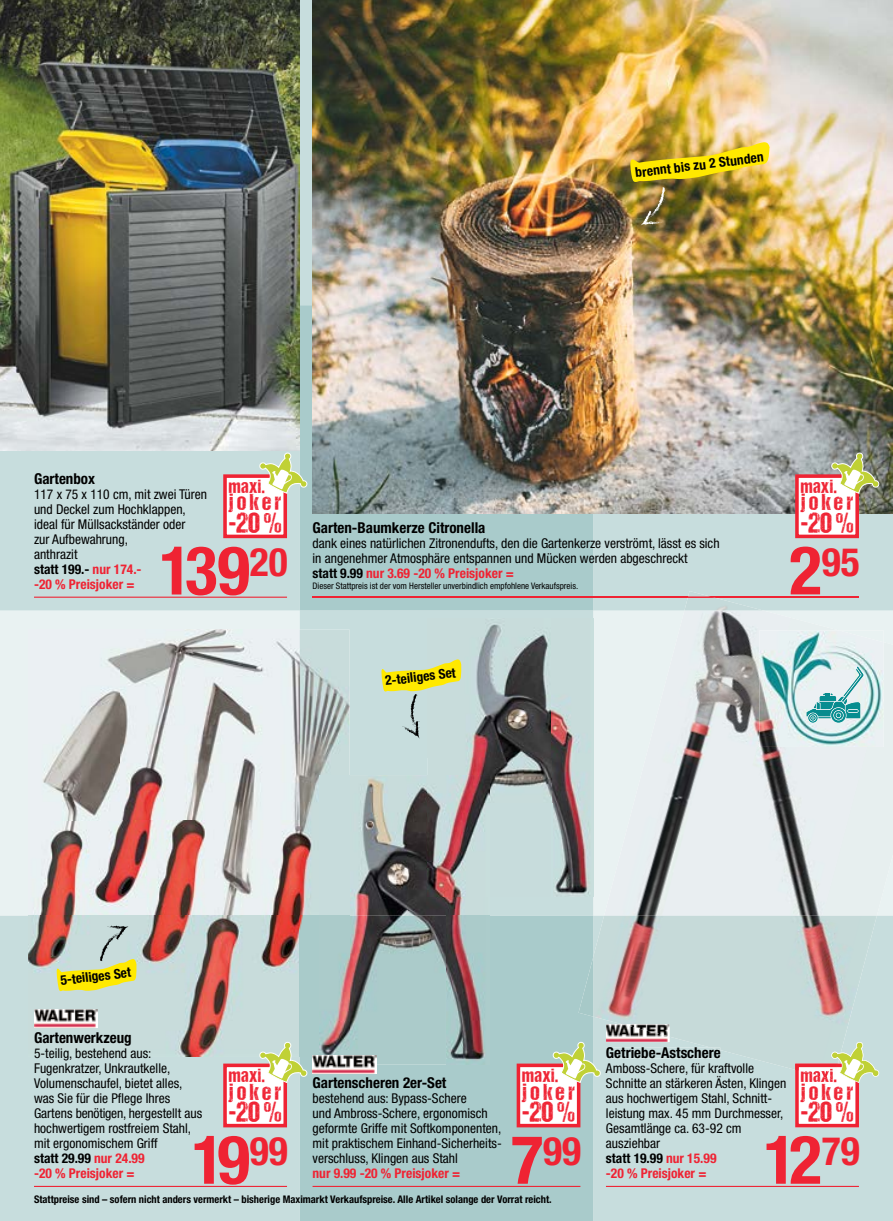
<style>
.page{position:relative;width:893px;height:1221px;background:#fff}
.page>*{position:absolute;margin:0;border:0;box-sizing:border-box;transform-origin:0 0}
.t1{font:700 condensed 67.5px "Helvetica Neue LT Pro";letter-spacing:-.1em;color:#ef2333}
.t2{font:700 condensed 39.3px "Helvetica Neue LT Pro";color:#ef2333}
.t3{font:29.4px "DCC Ash";color:#ef2333}
.t4{font:23.1px "DCC Ash";letter-spacing:.16em;color:#ef2333}
.t5{font:18.75px "DCC Ash";letter-spacing:.03em;color:#ef2333}
.t6{font:700 condensed 15px "Helvetica Neue LT Pro";color:#000}
.t7{font:condensed 13.5px/15px "Helvetica Neue LT Pro";color:#000}
.t8{font:700 condensed 13.5px "Helvetica Neue LT Pro";color:#000}
.t9{font:700 condensed 13.5px "Helvetica Neue LT Pro";color:#ef2333}
.t10{font:700 condensed 10.5px "Helvetica Neue LT Pro";color:#000}
.t11{font:condensed 9px "Helvetica Neue LT Pro";color:#000}
.s1{font-weight:700}
.s2{font-weight:700;color:#ef2333}
.s3{font-size:67.5px}
</style>
<div class="page">
<div style="left:0;top:610px;width:893px;height:305px;background:#e9f2f2"></div>
<div style="left:300px;top:0;width:293px;height:915px;background:#c7dddd"></div>
<div style="left:0;top:451px;width:893px;height:159px;background:#c7dddd"></div>
<div style="left:300px;top:305px;width:293px;height:305px;background:#a9cbcb"></div>
<div style="left:0;top:915px;width:893px;height:305px;background:#c7dddd"></div>
<div style="left:300px;top:915px;width:293px;height:305px;background:#a9cbcb"></div>
<img style="left:552px;top:618px;width:43px;height:278px">
<img style="left:428px;top:618px;width:124px;height:185px">
<div style="left:489px;top:803px;width:63px;height:93px;background:#c7dcdc"></div>
<img style="left:350px;top:775px;width:139px;height:289px">
<img style="left:428px;top:775px;width:61px;height:121px">
<img style="left:29px;top:629px;width:321px;height:427px">
<img style="left:0;top:0;width:300px;height:451px">
<img style="left:313px;top:0;width:580px;height:514px">
<img style="left:630px;top:142px;width:140px;height:84px">
<svg style="left:57px;top:925px;width:80px;height:66px;background:#d0d28c"></svg>
<svg style="left:381px;top:659px;width:80px;height:80px;background:#d1dba2"></svg>
<hr style="left:34px;top:1185px;width:253px;height:1px;background:#ef2333">
<hr style="left:313px;top:1185px;width:267px;height:1px;background:#ef2333">
<hr style="left:606px;top:1185px;width:253px;height:1px;background:#ef2333">
<hr style="left:34px;top:596px;width:253px;height:1px;background:#ef2333">
<hr style="left:313px;top:596px;width:546px;height:1px;background:#ef2333">
<img style="left:792px;top:694px;width:30px;height:44px">
<svg style="left:793px;top:452px;width:87px;height:88px"></svg>
<svg style="left:515px;top:1041px;width:86px;height:88px"></svg>
<svg style="left:221px;top:1041px;width:87px;height:88px"></svg>
<svg style="left:221px;top:452px;width:87px;height:88px"></svg>
<img style="left:34px;top:1009px;width:64px;height:18px">
<img style="left:313px;top:1055px;width:63px;height:18px">
<img style="left:604px;top:610px;width:188px;height:305px">
<img style="left:788px;top:617px;width:105px;height:77px">
<img style="left:822px;top:691px;width:71px;height:224px">
<img style="left:713px;top:738px;width:154px;height:177px">
<img style="left:684px;top:591px;width:79px;height:19px">
<img style="left:593px;top:915px;width:284px;height:154px">
<img style="left:578px;top:956px;width:15px;height:60px">
<svg style="left:607px;top:1047px;width:113px;height:11px"></svg>
<svg style="left:688px;top:596px;width:27px;height:1px"></svg>
<svg style="left:807px;top:666px;width:56px;height:56px;background:#a3d1d3"></svg>
<svg style="left:795px;top:1041px;width:84px;height:86px"></svg>
<img style="left:622px;top:1024px;width:47px;height:12px">
<p class="t8" style="left:634px;top:165px;width:131px;rotate:-7deg">brennt bis zu 2 Stunden</p>
<p class="t6" style="left:34px;top:470px;width:63px">Gartenbox</p>
<p class="t7" style="left:34px;top:486px;width:174px">117 x 75 x 110 cm, mit zwei Türen und Deckel zum Hochklappen, ideal für Müllsackständer oder<br>zur Aufbewahrung,<br>anthrazit<br><span class="s1">statt 199.-</span> <span class="s2">nur 174.-<br>-20 % Preisjoker =</span></p>
<h3 class="t5" style="left:229px;top:476px;width:37px">maxi.</h3>
<h3 class="t4" style="left:229px;top:490px;width:54px">joker</h3>
<h3 class="t3" style="left:229px;top:507px;width:54px">-20 %</h3>
<h1 class="t1" style="left:159px;top:531px;width:130px">139<sup>20</sup></h1>
<p class="t6" style="left:313px;top:519px;width:174px">Garten-Baumkerze Citronella</p>
<p class="t7" style="left:313px;top:535px;width:409px">dank eines natürlichen Zitronendufts, den die Gartenkerze verströmt, lässt es sich in angenehmer Atmosphäre entspannen und Mücken werden abgeschreckt<br><span class="s1">statt 9.99</span> <span class="s2">nur 3.69 -20 % Preisjoker =</span></p>
<p class="t11" style="left:313px;top:580px;width:267px">Dieser Stattpreis ist der vom Hersteller unverbindlich empfohlene Verkaufspreis.</p>
<p class="t8" style="left:384px;top:672px;width:72px;rotate:-6deg">2-teiliges Set</p>
<h3 class="t5" style="left:801px;top:476px;width:37px">maxi.</h3>
<h3 class="t4" style="left:801px;top:490px;width:54px">joker</h3>
<h3 class="t3" style="left:801px;top:507px;width:54px">-20 %</h3>
<h2 class="t2" style="left:789px;top:539px;width:72px"><span class="s3">2</span>95</h2>
<p class="t8" style="left:60px;top:972px;width:72px;rotate:-6deg">5-teiliges Set</p>
<p class="t6" style="left:34px;top:1029px;width:99px">Gartenwerkzeug</p>
<p class="t7" style="left:34px;top:1045px;width:170px">5-teilig, bestehend aus:<br>Fugenkratzer, Unkrautkelle,<br>Volumenschaufel, bietet alles, was Sie für die Pflege Ihres<br>Gartens benötigen, hergestellt aus hochwertigem rostfreiem Stahl, mit ergonomischem Griff<br><span class="s1">statt 29.99</span> <span class="s2">nur 24.99<br>-20 % Preisjoker =</span></p>
<p class="t6" style="left:606px;top:1044px;width:116px">Getriebe-Astschere</p>
<p class="t7" style="left:606px;top:1060px;width:182px">Amboss-Schere, für kraftvolle<br>Schnitte an stärkeren Ästen, Klingen aus hochwertigem Stahl, Schnitt&shy;leistung max. 45 mm Durchmesser,<br>Gesamtlänge ca. 63-92 cm ausziehbar<br><span class="s1">statt 19.99</span> <span class="s2">nur 15.99</span></p>
<h3 class="t5" style="left:229px;top:1065px;width:37px">maxi.</h3>
<h3 class="t4" style="left:229px;top:1079px;width:54px">joker</h3>
<h3 class="t3" style="left:229px;top:1095px;width:54px">-20 %</h3>
<h3 class="t5" style="left:522px;top:1065px;width:37px">maxi.</h3>
<h3 class="t4" style="left:522px;top:1079px;width:54px">joker</h3>
<h3 class="t3" style="left:522px;top:1095px;width:54px">-20 %</h3>
<h3 class="t5" style="left:801px;top:1065px;width:37px">maxi.</h3>
<h3 class="t4" style="left:801px;top:1079px;width:54px">joker</h3>
<h3 class="t3" style="left:801px;top:1095px;width:54px">-20 %</h3>
<p class="t6" style="left:313px;top:1074px;width:135px">Gartenscheren 2er-Set</p>
<p class="t7" style="left:313px;top:1090px;width:191px">bestehend aus: Bypass-Schere<br>und Ambross-Schere, ergonomisch geformte Griffe mit Softkomponenten, mit praktischem Einhand-Sicherheits&shy;verschluss, Klingen aus Stahl</p>
<p class="t9" style="left:313px;top:1165px;width:149px">nur 9.99 -20 % Preisjoker =</p>
<h1 class="t1" style="left:192px;top:1120px;width:60px">19</h1>
<h2 class="t2" style="left:250px;top:1128px;width:39px">99</h2>
<h2 class="t2" style="left:511px;top:1128px;width:72px"><span class="s3">7</span>99</h2>
<h1 class="t1" style="left:764px;top:1120px;width:97px">12<sup>79</sup></h1>
<p class="t9" style="left:606px;top:1165px;width:102px">-20 % Preisjoker =</p>
<p class="t10" style="left:34px;top:1192px;width:519px">Stattpreise sind – sofern nicht anders vermerkt – bisherige Maximarkt Verkaufspreise. Alle Artikel solange der Vorrat reicht.</p>
</div>
